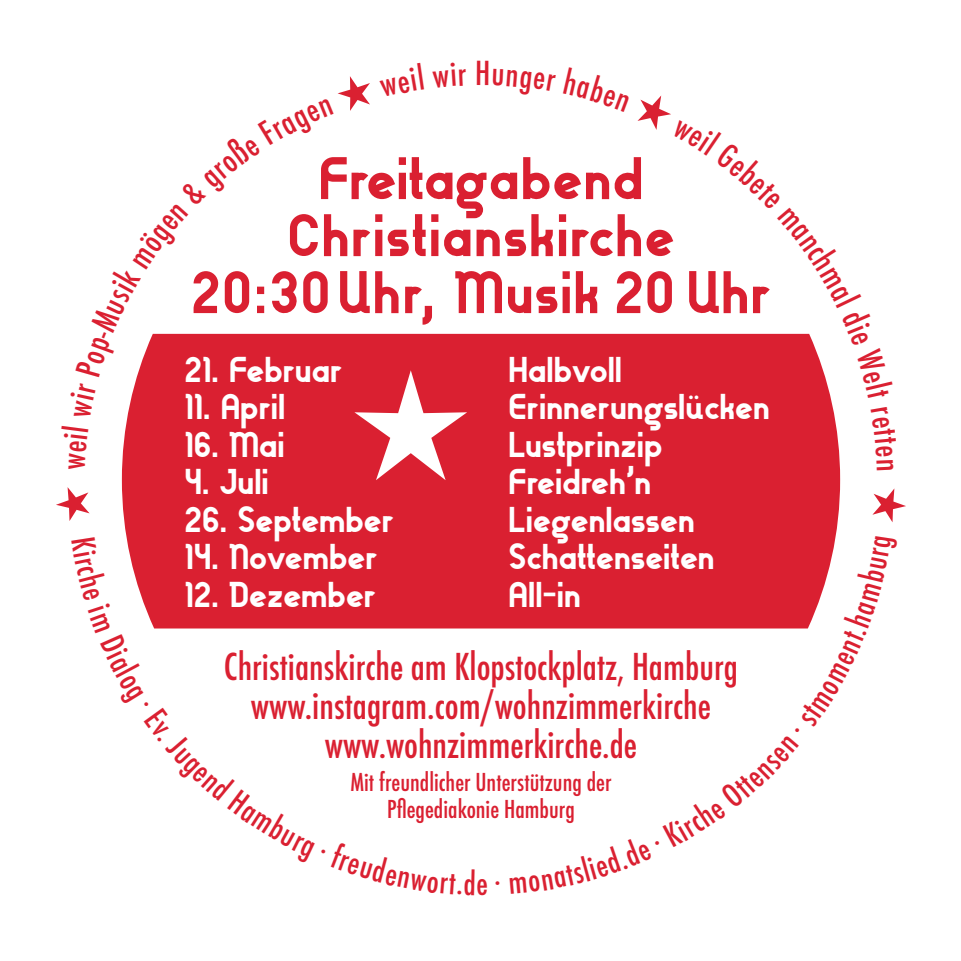
<style>
.page{position:relative;width:961px;height:961px;background:#fff}
.page>*{position:absolute;margin:0;border:0;box-sizing:border-box;transform-origin:0 0}
.t1{font:60px/57px "Gilbert Bold Preview 5";letter-spacing:.02em;color:#da2031;text-align:center}
.t2{font:36px "Gilbert Bold Preview 5";color:#fff}
.t3{font:500 condensed 36px/39px "Futura";color:#da2031;text-align:center}
.t4{font:500 condensed 32.4px "Futura";color:#da2031}
.t5{font:500 condensed 31.2px "Futura";color:#da2031}
.t6{font:500 condensed 24px/27px "Futura";color:#da2031;text-align:center}
</style>
<div class="page">
<div style="left:122px;top:334px;width:718px;height:294px;background:#da2031"></div>
<svg style="left:56px;top:487px;width:34px;height:34px"></svg>
<svg style="left:872px;top:488px;width:34px;height:34px"></svg>
<svg style="left:121px;top:76px;width:346px;height:404px"></svg>
<svg style="left:637px;top:95px;width:203px;height:305px"></svg>
<svg style="left:122px;top:537px;width:193px;height:92px;background:#dd3343"></svg>
<div style="left:510px;top:536px;width:330px;height:93px;background:#da2031"></div>
<p class="t4" style="left:475px;top:52px;width:17px">H</p>
<h1 class="t1" style="left:191px;top:150px;width:581px">Freitagabend<br>Christianskirche<br>20:30 Uhr, Musik 20 Uhr</h1>
<p class="t2" style="left:185px;top:345px;width:159px">21. Februar</p>
<p class="t2" style="left:509px;top:345px;width:115px">Halbvoll</p>
<p class="t2" style="left:185px;top:383px;width:102px">11. April</p>
<p class="t2" style="left:509px;top:383px;width:263px">Erinnerungslücken</p>
<p class="t2" style="left:185px;top:420px;width:102px">16. Mai</p>
<p class="t2" style="left:509px;top:420px;width:155px">Lustprinzip</p>
<p class="t2" style="left:185px;top:458px;width:86px">4. Juli</p>
<p class="t2" style="left:509px;top:458px;width:144px">Freidreh’n</p>
<p class="t2" style="left:185px;top:496px;width:211px">26. September</p>
<p class="t2" style="left:509px;top:496px;width:188px">Liegenlassen</p>
<p class="t2" style="left:185px;top:533px;width:195px">14. November</p>
<p class="t2" style="left:509px;top:533px;width:208px">Schattenseiten</p>
<p class="t2" style="left:185px;top:571px;width:193px">12. Dezember</p>
<p class="t2" style="left:509px;top:571px;width:74px">All-in</p>
<p class="t3" style="left:224px;top:647px;width:516px">Christianskirche am Klopstockplatz, Hamburg www.instagram.com/wohnzimmerkirche www.wohnzimmerkirche.de</p>
<p class="t6" style="left:350px;top:768px;width:263px">Mit freundlicher Unterstützung der<br>Pflegediakonie Hamburg</p>
<p class="t5" style="left:476px;top:864px;width:13px">e</p>
</div>
